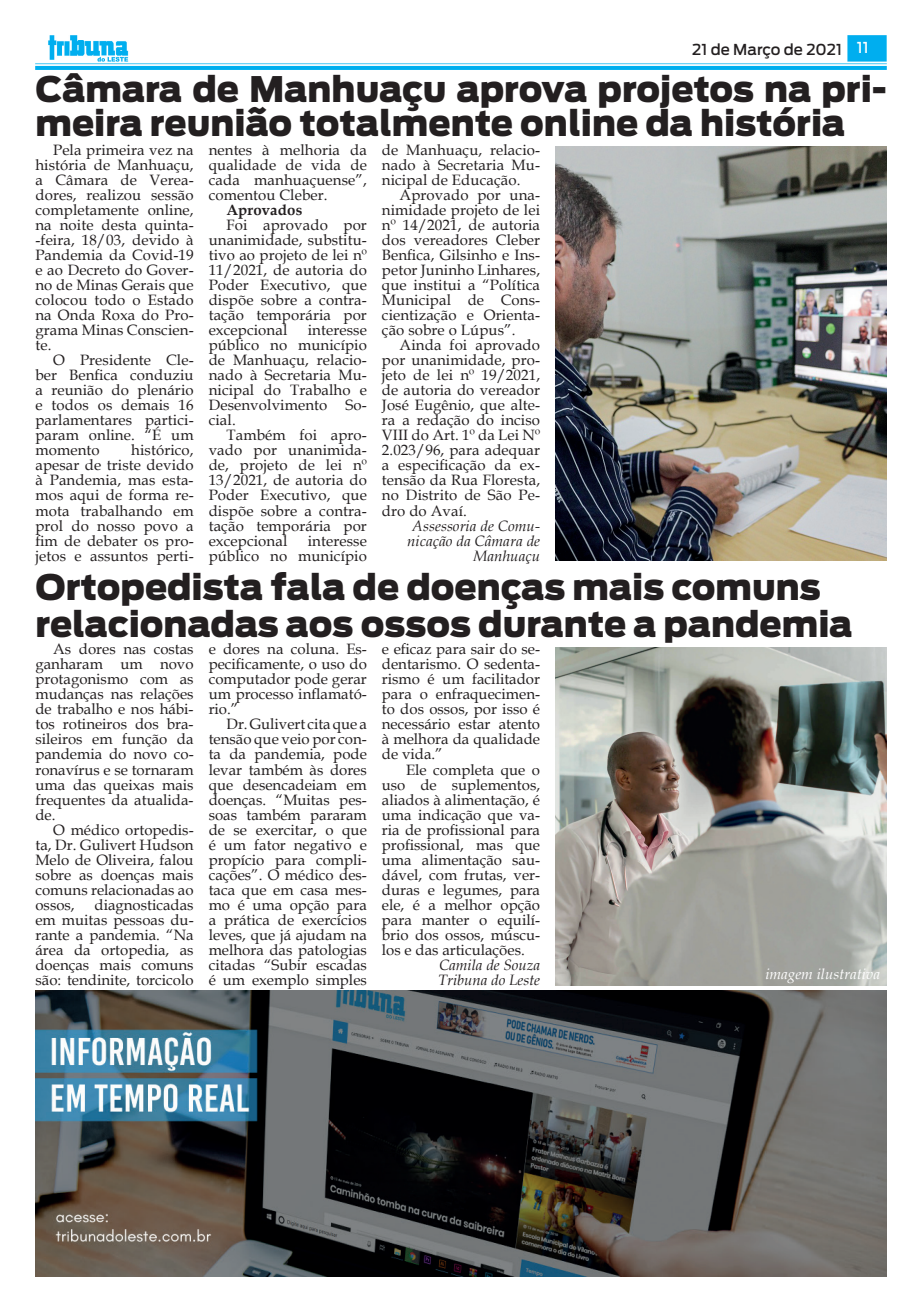
<style>
.page{position:relative;width:922px;height:1312px;background:#fff}
.page>*{position:absolute;margin:0;border:0;box-sizing:border-box;transform-origin:0 0}
.t1{font:900 35px/33.8px "Antenna";color:#231f20}
.t2{font:15px/15px "Book Antiqua";letter-spacing:.005em;color:#231f20;text-align:justify}
.t3{font:italic 15px/15px "Book Antiqua";letter-spacing:.005em;color:#231f20;text-align:right}
.t4{font:italic 15px "Book Antiqua";color:#fff}
.t5{font:500 15px "Antenna";color:#231f20}
.t6{font:700 15px "Book Antiqua";letter-spacing:.005em;color:#231f20}
.t7{font:500 15px "Antenna";color:#fff}
</style>
<div class="page">
<img style="left:35px;top:35px;width:851px;height:34px">
<img style="left:555px;top:146px;width:331px;height:414px">
<img style="left:555px;top:647px;width:331px;height:338px">
<img style="left:35px;top:990px;width:851px;height:286px">
<p class="t7" style="left:856px;top:39px;width:13px">11</p>
<p class="t5" style="left:692px;top:41px;width:151px">21 de Março de 2021</p>
<h1 class="t1" style="left:35px;top:73px;width:852px">Câmara de Manhuaçu aprova projetos na pri&shy;meira reunião totalmente online da história</h1>
<p class="t2" style="left:35px;top:142px;width:160px;text-indent:18px">Pela primeira vez na história de Manhuaçu, a Câmara de Verea&shy;dores, realizou sessão completamente online, na noite desta quinta--feira, 18/03, devido à Pandemia da Covid-19 e ao Decreto do Gover&shy;no de Minas Gerais que colocou todo o Estado na Onda Roxa do Pro&shy;grama Minas Conscien&shy;te.</p>
<p class="t2" style="left:35px;top:352px;width:160px;text-indent:18px">O Presidente Cle&shy;ber Benfica conduziu a reunião do plenário e todos os demais 16 parlamentares partici&shy;param online. “É um momento</p>
<p class="t2" style="left:382px;top:142px;width:160px">de Manhuaçu, relacio&shy;nado à Secretaria Mu&shy;nicipal de Educação.</p>
<p class="t2" style="left:382px;top:187px;width:160px;text-indent:18px">Aprovado por una&shy;nimidade projeto de lei nº 14/2021, de autoria dos vereadores Cleber Benfica, Gilsinho e Ins&shy;petor Juninho Linhares, que institui a “Política Municipal de Cons&shy;cientização e Orienta&shy;ção sobre o Lúpus”.</p>
<p class="t2" style="left:382px;top:337px;width:160px;text-indent:18px">Ainda foi aprovado por unanimidade, pro&shy;jeto de lei nº 19/2021, de autoria do vereador José Eugênio, que alte&shy;ra a redação do inciso VIII do Art. 1º da Lei Nº 2.023/96, para adequar a especificação da ex&shy;tensão da Rua Floresta, no Distrito de São Pe&shy;dro do Avaí.</p>
<p class="t3" style="left:407px;top:517px;width:134px">Assessoria de Comu&shy;nicação da Câmara de<br>Manhuaçu</p>
<h1 class="t1" style="left:35px;top:569px;width:818px;line-height:36.2px">Ortopedista fala de doenças mais comuns relacionadas aos ossos durante a pandemia</h1>
<p class="t2" style="left:35px;top:641px;width:160px;text-indent:18px">As dores nas costas ganharam um novo protagonismo com as mudanças nas relações de trabalho e nos hábi&shy;tos rotineiros dos bra&shy;sileiros em função da pandemia do novo co&shy;ronavírus e se tornaram uma das queixas mais frequentes da atualida&shy;de.</p>
<p class="t2" style="left:35px;top:821px;width:160px;text-indent:18px">O médico ortopedis&shy;ta, Dr. Gulivert Hudson Melo de Oliveira, falou sobre as doenças mais comuns relacionadas ao ossos,</p>
<p class="t2" style="left:209px;top:142px;width:160px">nentes à melhoria da qualidade de vida de cada manhuaçuense”, comentou Cleber.</p>
<p class="t6" style="left:226px;top:200px;width:77px">Aprovados</p>
<p class="t2" style="left:209px;top:217px;width:160px;text-indent:18px">Foi aprovado por unanimidade, substitu&shy;tivo ao projeto de lei nº 11/2021, de autoria do Poder Executivo, que dispõe sobre a contra&shy;tação temporária por excepcional</p>
<p class="t2" style="left:209px;top:322px;width:160px;text-indent:99px">interesse público no município de Manhuaçu, relacio&shy;nado à Secretaria Mu&shy;nicipal do Trabalho e Desenvolvimento So&shy;cial.</p>
<p class="t2" style="left:209px;top:427px;width:160px;text-indent:18px">Também foi apro&shy;vado por unanimida&shy;de, projeto de lei nº 13/2021, de autoria do Poder Executivo, que dispõe sobre a contra&shy;tação temporária por excepcional</p>
<p class="t2" style="left:35px;top:442px;width:160px;text-indent:96px">histórico, apesar de triste devido à Pandemia, mas esta&shy;mos aqui de forma re&shy;mota trabalhando em prol do nosso povo a fim de debater os pro&shy;jetos e assuntos perti-</p>
<p class="t2" style="left:209px;top:532px;width:160px;text-align:right">interesse<br>público no município</p>
<p class="t2" style="left:382px;top:641px;width:160px">e eficaz para sair do se&shy;dentarismo. O sedenta&shy;rismo é um facilitador para o enfraquecimen&shy;to dos ossos, por isso é necessário estar atento à melhora da qualidade de vida.”</p>
<p class="t2" style="left:382px;top:761px;width:160px;text-indent:24px">Ele completa que o uso de suplementos, aliados à alimentação, é uma indicação que va&shy;ria de profissional para profissional, mas que uma alimentação sau&shy;dável, com frutas, ver&shy;duras e legumes, para ele, é a melhor opção para manter o equilí&shy;brio dos ossos, múscu&shy;los e das articulações.</p>
<p class="t3" style="left:438px;top:956px;width:103px;text-align:left">Camila de Souza<br>Tribuna do Leste</p>
<p class="t4" style="left:765px;top:963px;width:116px">imagem ilustrativa</p>
<p class="t2" style="left:209px;top:641px;width:160px">e dores na coluna. Es&shy;pecificamente, o uso do computador pode gerar um processo inflamató&shy;rio.”</p>
<p class="t2" style="left:209px;top:716px;width:160px;text-indent:18px">Dr. Gulivert cita que a tensão que veio por con&shy;ta da pandemia, pode levar também às dores que desencadeiam em doenças. “Muitas pes&shy;soas também pararam de se exercitar, o que é um fator negativo e propício para compli&shy;cações”. O médico des&shy;taca que em casa mes&shy;mo é uma opção para a prática de exercícios leves, que já ajudam na melhora das patologias citadas “Subir escadas é um exemplo simples</p>
<p class="t2" style="left:35px;top:896px;width:160px;text-indent:59px">diagnosticadas em muitas pessoas du&shy;rante a pandemia. “Na área da ortopedia, as doenças mais comuns são: tendinite, torcicolo</p>
</div>
